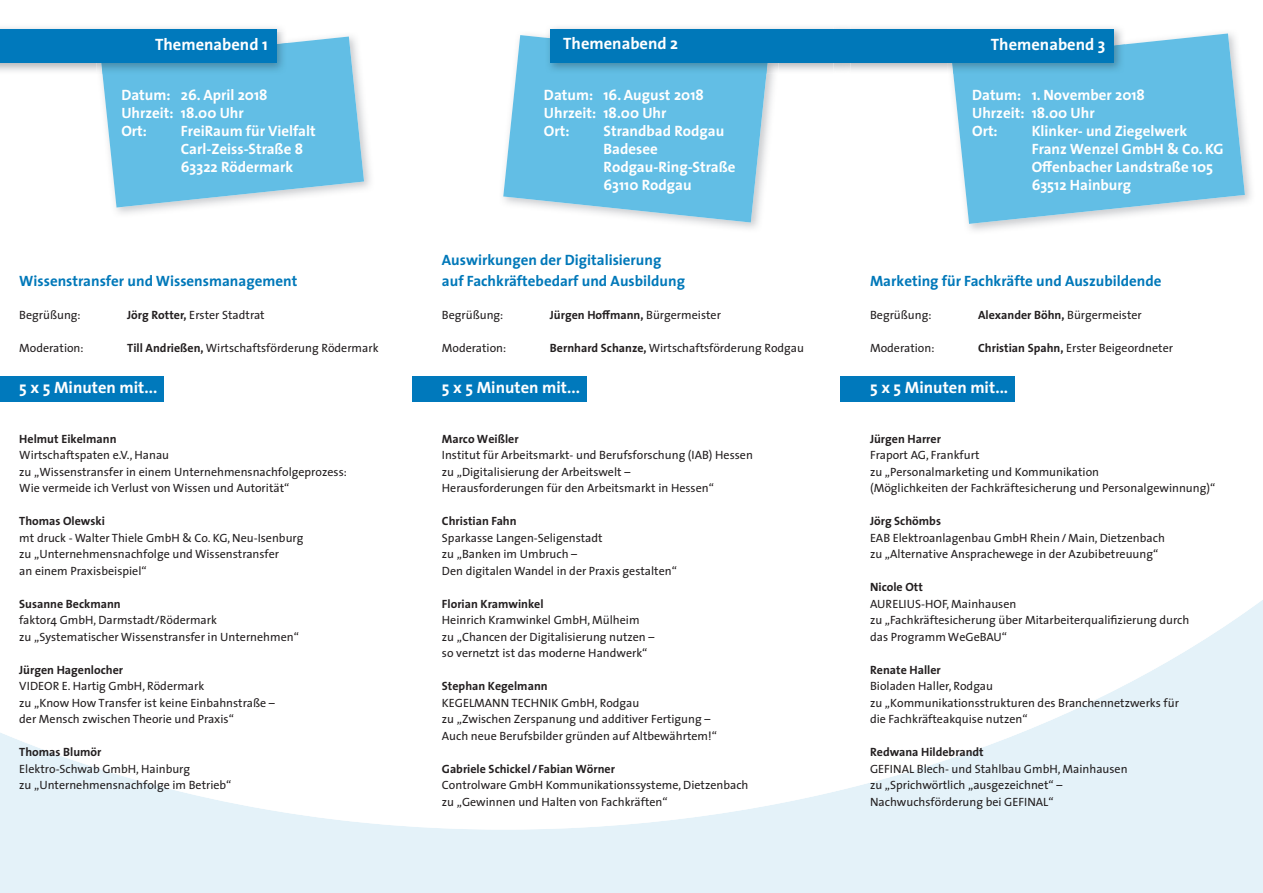
<style>
.page{position:relative;width:1263px;height:893px;background:#fff}
.page>*{position:absolute;margin:0;border:0;box-sizing:border-box;transform-origin:0 0}
.t1{font:700 16.5px "The Sans";color:#fff}
.t2{font:700 15px/18px "The Sans";color:#fff}
.t3{font:700 15px/21px "The Sans";color:#0078b9}
.t4{font:12px/16.5px "The Sans";color:#231f20}
.t5{font:700 12px "The Sans";color:#231f20}
.s1{font-weight:700}
.s2{font-weight:400}
</style>
<div class="page">
<div style="left:0;top:858px;width:1263px;height:35px;background:#e4f2f9"></div>
<svg style="left:0;top:600px;width:1263px;height:258px"></svg>
<svg style="left:503px;top:35px;width:265px;height:188px;background:#77c5e7"></svg>
<img style="left:545px;top:38px;width:223px;height:36px">
<div style="left:550px;top:29px;width:289px;height:34px;background:#0078b9"></div>
<svg style="left:952px;top:33px;width:293px;height:191px;background:#77c5e7"></svg>
<img style="left:833px;top:25px;width:17px;height:48px">
<img style="left:947px;top:28px;width:178px;height:46px">
<img style="left:952px;top:44px;width:173px;height:30px">
<div style="left:839px;top:29px;width:275px;height:34px;background:#0078b9"></div>
<div style="left:702px;top:29px;width:275px;height:34px;background:#0078b9"></div>
<img style="left:116px;top:36px;width:254px;height:178px">
<svg style="left:101px;top:37px;width:263px;height:171px;background:#77c5e7"></svg>
<img style="left:0;top:27px;width:281px;height:44px">
<img style="left:96px;top:31px;width:191px;height:43px">
<img style="left:101px;top:43px;width:186px;height:31px">
<div style="left:0;top:29px;width:276px;height:34px;background:#0079bc"></div>
<div style="left:0;top:376px;width:164px;height:26px;background:#0079bc"></div>
<div style="left:840px;top:376px;width:175px;height:26px;background:#0079bc"></div>
<div style="left:412px;top:376px;width:175px;height:26px;background:#0079bc"></div>
<h1 class="t1" style="left:155px;top:31px;width:114px">Themenabend 1</h1>
<h1 class="t1" style="left:563px;top:30px;width:117px">Themenabend 2</h1>
<h1 class="t1" style="left:991px;top:31px;width:116px">Themenabend 3</h1>
<p class="t2" style="left:121px;top:85px;width:148px">Datum: 26. April 2018<br>Uhrzeit: 18.00 Uhr<br>Ort:</p>
<p class="t2" style="left:972px;top:85px;width:174px">Datum: 1. November 2018<br>Uhrzeit: 18.00 Uhr<br>Ort:</p>
<p class="t2" style="left:544px;top:85px;width:161px">Datum: 16. August 2018<br>Uhrzeit: 18.00 Uhr<br>Ort:</p>
<p class="t2" style="left:181px;top:121px;width:136px">FreiRaum für Vielfalt<br>Carl-Zeiss-Straße 8<br>63322 Rödermark</p>
<p class="t2" style="left:603px;top:121px;width:133px">Strandbad Rodgau<br>Badesee<br>Rodgau-Ring-Straße<br>63110 Rodgau</p>
<p class="t2" style="left:1032px;top:121px;width:194px">Klinker- und Ziegelwerk<br>Franz Wenzel GmbH &amp; Co. KG<br>Offenbacher Landstraße 105<br>63512 Hainburg</p>
<p class="t3" style="left:19px;top:270px;width:280px">Wissenstransfer und Wissensmanagement</p>
<p class="t4" style="left:19px;top:306px;width:63px">Begrüßung:</p>
<p class="t4" style="left:127px;top:306px;width:139px"><span class="s1">Jörg Rotter,</span> Erster Stadtrat</p>
<p class="t4" style="left:19px;top:339px;width:66px">Moderation:</p>
<p class="t4" style="left:127px;top:339px;width:253px"><span class="s1">Till Andrießen,</span> Wirtschaftsförderung Rödermark</p>
<h1 class="t1" style="left:19px;top:374px;width:140px">5 x 5 Minuten mit...</h1>
<p class="t5" style="left:19px;top:429px;width:99px">Helmut Eikelmann</p>
<p class="t4" style="left:19px;top:447px;width:329px">Wirtschaftspaten e.V., Hanau<br>zu „Wissenstransfer in einem Unternehmensnachfolgeprozess:<br>Wie vermeide ich Verlust von Wissen und Autorität“</p>
<p class="t5" style="left:19px;top:511px;width:87px">Thomas Olewski</p>
<p class="t4" style="left:19px;top:529px;width:286px">mt druck - Walter Thiele GmbH &amp; Co. KG, Neu-Isenburg zu „Unternehmensnachfolge und Wissenstransfer<br>an einem Praxisbeispiel“</p>
<p class="t5" style="left:19px;top:594px;width:103px">Susanne Beckmann</p>
<p class="t4" style="left:19px;top:612px;width:281px">faktor4 GmbH, Darmstadt/Rödermark<br>zu „Systematischer Wissenstransfer in Unternehmen“</p>
<p class="t5" style="left:19px;top:660px;width:105px">Jürgen Hagenlocher</p>
<p class="t4" style="left:19px;top:678px;width:257px">VIDEOR E. Hartig GmbH, Rödermark<br>zu „Know How Transfer ist keine Einbahnstraße – der Mensch zwischen Theorie und Praxis“</p>
<p class="t5" style="left:19px;top:742px;width:84px">Thomas Blumör</p>
<p class="t4" style="left:19px;top:760px;width:214px">Elektro-Schwab GmbH, Hainburg<br>zu „Unternehmensnachfolge im Betrieb“</p>
<p class="t3" style="left:442px;top:249px;width:245px">Auswirkungen der Digitalisierung auf Fachkräftebedarf und Ausbildung</p>
<p class="t4" style="left:442px;top:306px;width:63px">Begrüßung:</p>
<p class="t5" style="left:550px;top:304px;width:172px">Jürgen Hoffmann, <span class="s2">Bürgermeister</span></p>
<p class="t4" style="left:442px;top:339px;width:66px">Moderation:</p>
<p class="t4" style="left:550px;top:339px;width:256px"><span class="s1">Bernhard Schanze,</span> Wirtschaftsförderung Rodgau</p>
<h1 class="t1" style="left:442px;top:374px;width:140px">5 x 5 Minuten mit...</h1>
<p class="t5" style="left:442px;top:428px;width:78px">Marco Weißler</p>
<p class="t4" style="left:442px;top:446px;width:312px">Institut für Arbeitsmarkt- und Berufsforschung (IAB) Hessen zu „Digitalisierung der Arbeitswelt –<br>Herausforderungen für den Arbeitsmarkt in Hessen“</p>
<p class="t5" style="left:442px;top:511px;width:76px">Christian Fahn</p>
<p class="t4" style="left:442px;top:529px;width:236px">Sparkasse Langen-Seligenstadt<br>zu „Banken im Umbruch –<br>Den digitalen Wandel in der Praxis gestalten“</p>
<p class="t5" style="left:442px;top:593px;width:103px">Florian Kramwinkel</p>
<p class="t4" style="left:442px;top:611px;width:214px">Heinrich Kramwinkel GmbH, Mülheim zu „Chancen der Digitalisierung nutzen – so vernetzt ist das moderne Handwerk“</p>
<p class="t5" style="left:442px;top:676px;width:107px">Stephan Kegelmann</p>
<p class="t4" style="left:442px;top:694px;width:276px">KEGELMANN TECHNIK GmbH, Rodgau<br>zu „Zwischen Zerspanung und additiver Fertigung –<br>Auch neue Berufsbilder gründen auf Altbewährtem!“</p>
<p class="t5" style="left:442px;top:758px;width:175px">Gabriele Schickel / Fabian Wörner</p>
<p class="t4" style="left:442px;top:776px;width:308px">Controlware GmbH Kommunikationssysteme, Dietzenbach zu „Gewinnen und Halten von Fachkräften“</p>
<p class="t3" style="left:870px;top:270px;width:293px">Marketing für Fachkräfte und Auszubildende</p>
<p class="t4" style="left:870px;top:306px;width:63px">Begrüßung:</p>
<p class="t5" style="left:978px;top:305px;width:165px">Alexander Böhn, <span class="s2">Bürgermeister</span></p>
<p class="t4" style="left:870px;top:339px;width:66px">Moderation:</p>
<p class="t4" style="left:978px;top:339px;width:196px"><span class="s1">Christian Spahn,</span> Erster Beigeordneter</p>
<h1 class="t1" style="left:870px;top:374px;width:140px">5 x 5 Minuten mit...</h1>
<p class="t5" style="left:870px;top:429px;width:72px">Jürgen Harrer</p>
<p class="t4" style="left:870px;top:447px;width:347px">Fraport AG, Frankfurt<br>zu „Personalmarketing und Kommunikation<br>(Möglichkeiten der Fachkräftesicherung und Personalgewinnung)“</p>
<p class="t5" style="left:870px;top:511px;width:72px">Jörg Schömbs</p>
<p class="t4" style="left:870px;top:529px;width:296px">EAB Elektroanlagenbau GmbH Rhein / Main, Dietzenbach zu „Alternative Ansprachewege in der Azubibetreuung“</p>
<p class="t5" style="left:870px;top:577px;width:54px">Nicole Ott</p>
<p class="t4" style="left:870px;top:595px;width:321px">AURELIUS-HOF, Mainhausen<br>zu „Fachkräftesicherung über Mitarbeiterqualifizierung durch das Programm WeGeBAU“</p>
<p class="t5" style="left:870px;top:660px;width:72px">Renate Haller</p>
<p class="t4" style="left:870px;top:678px;width:310px">Bioladen Haller, Rodgau<br>zu „Kommunikationsstrukturen des Branchennetzwerks für die Fachkräfteakquise nutzen“</p>
<p class="t5" style="left:870px;top:742px;width:115px">Redwana Hildebrandt</p>
<p class="t4" style="left:870px;top:760px;width:259px">GEFINAL Blech- und Stahlbau GmbH, Mainhausen zu „Sprichwörtlich „ausgezeichnet“ –<br>Nachwuchsförderung bei GEFINAL“</p>
</div>
